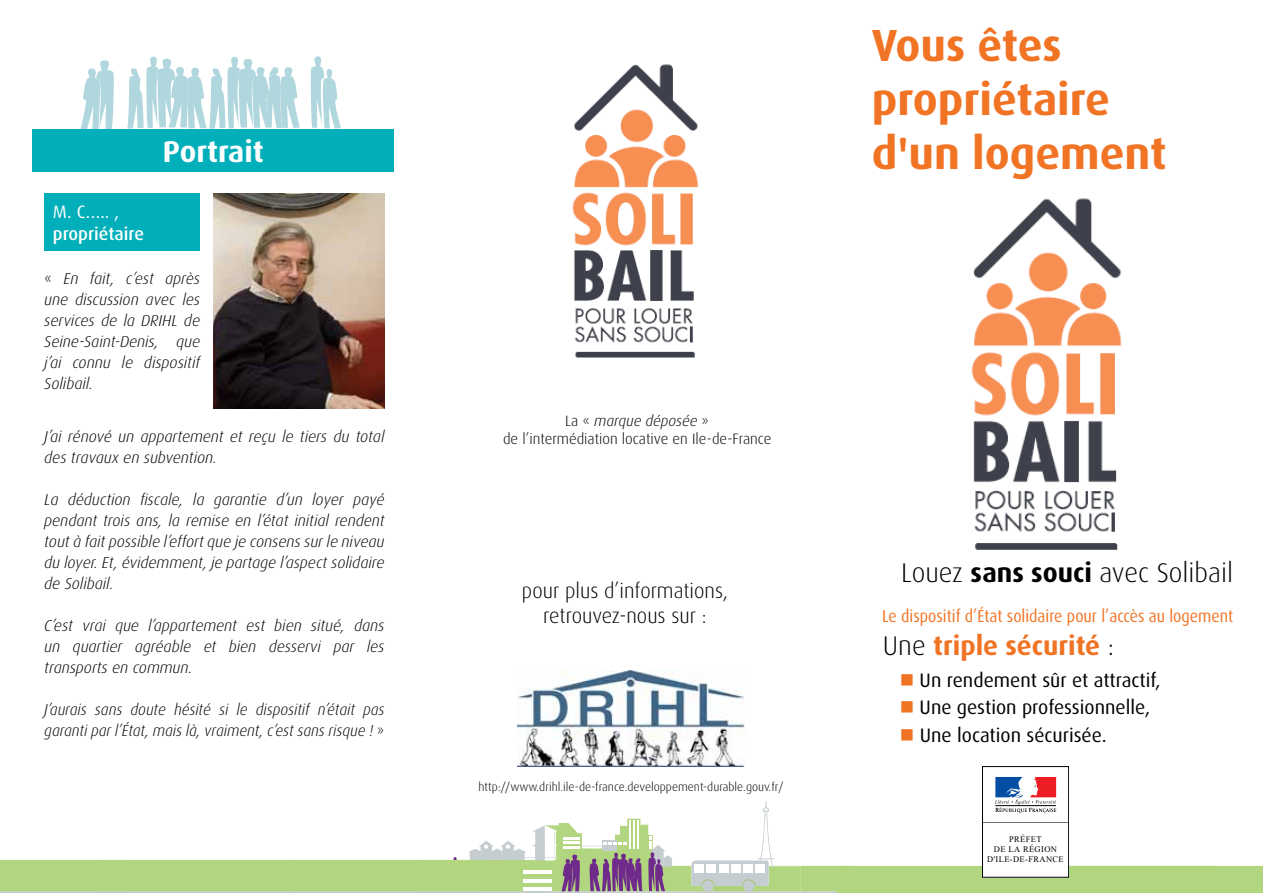
<style>
.page{position:relative;width:1263px;height:893px;background:#fff}
.page>*{position:absolute;margin:0;border:0;box-sizing:border-box;transform-origin:0 0}
.t1{font:700 45px/54px "Dax OT";color:#f17324}
.t2{font:700 30px "Dax OT";color:#fff}
.t3{font:300 27px "Dax OT";color:#000}
.t4{font:700 27px "Dax OT";color:#f17324}
.t5{font:300 21px/25.2px "Dax OT";color:#000;text-align:center}
.t6{font:19.5px "Dax OT";color:#000}
.t7{font:500 18px "Dax OT";color:#fff}
.t8{font:18px "Dax OT";color:#fff}
.t9{font:17.25px "Dax OT";color:#f17324;scale:.92 1}
.t10{font:italic 300 15.75px/21px "Dax OT";color:#000;text-align:justify}
.t11{font:italic 300 15.75px/21px "Dax OT";color:#000;scale:.96 1}
.t12{font:300 15px/18px "Dax OT";color:#000;text-align:center}
.t13{font:300 12px "Dax OT";color:#000}
.t14{font:8.55px/10.2px "Times New Roman";letter-spacing:.045em;color:#000;text-align:center}
.s1{font-style:normal}
.s2{font-style:italic}
.s3{font-weight:700}
.s4{font-weight:300;color:#000}
.s5{color:#f17324}
</style>
<div class="page">
<img style="left:517px;top:671px;width:228px;height:95px">
<svg style="left:0;top:777px;width:1263px;height:116px"></svg>
<div style="left:982px;top:766px;width:87px;height:112px;border:1px solid #000"></div>
<svg style="left:81px;top:60px;width:33px;height:69px"></svg>
<svg style="left:310px;top:56px;width:31px;height:72px"></svg>
<svg style="left:127px;top:57px;width:173px;height:72px"></svg>
<div style="left:33px;top:129px;width:361px;height:42px;background:#00afba"></div>
<div style="left:44px;top:193px;width:156px;height:58px;background:#00afba"></div>
<img style="left:213px;top:193px;width:171px;height:215px">
<img style="left:572px;top:64px;width:127px;height:294px">
<img style="left:971px;top:198px;width:151px;height:352px">
<p class="t8" style="left:53px;top:202px;width:68px">M. C….. ,</p>
<p class="t7" style="left:53px;top:223px;width:93px">propriétaire</p>
<h2 class="t2" style="left:163px;top:134px;width:102px">Portrait</h2>
<p class="t10" style="left:44px;top:268px;width:157px"><span class="s1">«</span> En fait, c’est après une discussion avec les services de la DRIHL de Seine-Saint-Denis, que j’ai connu le dispositif Solibail.</p>
<p class="t10" style="left:44px;top:426px;width:342px">J’ai rénové un appartement et reçu le tiers du total des travaux en subvention.</p>
<p class="t10" style="left:44px;top:489px;width:342px">La déduction fiscale, la garantie d’un loyer payé pendant trois ans, la remise en l’état initial rendent tout à fait possible l’effort que je consens sur le niveau du loyer. Et, évidemment, je partage l’aspect solidaire de Solibail.</p>
<p class="t10" style="left:44px;top:615px;width:342px">C’est vrai que l’appartement est bien situé, dans un quartier agréable et bien desservi par les transports en commun.</p>
<p class="t11" style="left:44px;top:699px;width:356px">J’aurais sans doute hésité si le dispositif n’était pas garanti par l’État, mais là, vraiment, c’est sans risque ! <span class="s1">»</span></p>
<h1 class="t1" style="left:872px;top:19px;width:296px">Vous êtes propriétaire d'un logement</h1>
<p class="t12" style="left:503px;top:412px;width:270px">La « <span class="s2">marque déposée</span> »<br>de l’intermédiation locative en Ile-de-France</p>
<h3 class="t5" style="left:522px;top:578px;width:207px">pour plus d’informations, retrouvez-nous sur :</h3>
<p class="t13" style="left:478px;top:780px;width:307px">http://www.drihl.ile-de-france.developpement-durable.gouv.fr/</p>
<h3 class="t3" style="left:901px;top:558px;width:333px">Louez <span class="s3">sans souci</span> avec Solibail</h3>
<p class="t9" style="left:882px;top:606px;width:383px">Le dispositif d’État solidaire pour l’accès au logement</p>
<h3 class="t4" style="left:883px;top:630px;width:233px"><span class="s4">Une</span> triple sécurité <span class="s4">:</span></h3>
<p class="t6" style="left:900px;top:669px;width:262px"><span class="s5">■</span> Un rendement sûr et attractif,</p>
<p class="t6" style="left:900px;top:697px;width:252px"><span class="s5">■</span> Une gestion professionnelle,</p>
<p class="t6" style="left:900px;top:724px;width:208px"><span class="s5">■</span> Une location sécurisée.</p>
<p class="t14" style="left:987px;top:834px;width:78px">PRÉFET<br>DE LA RÉGION<br>D'ILE-DE-FRANCE</p>
</div>
